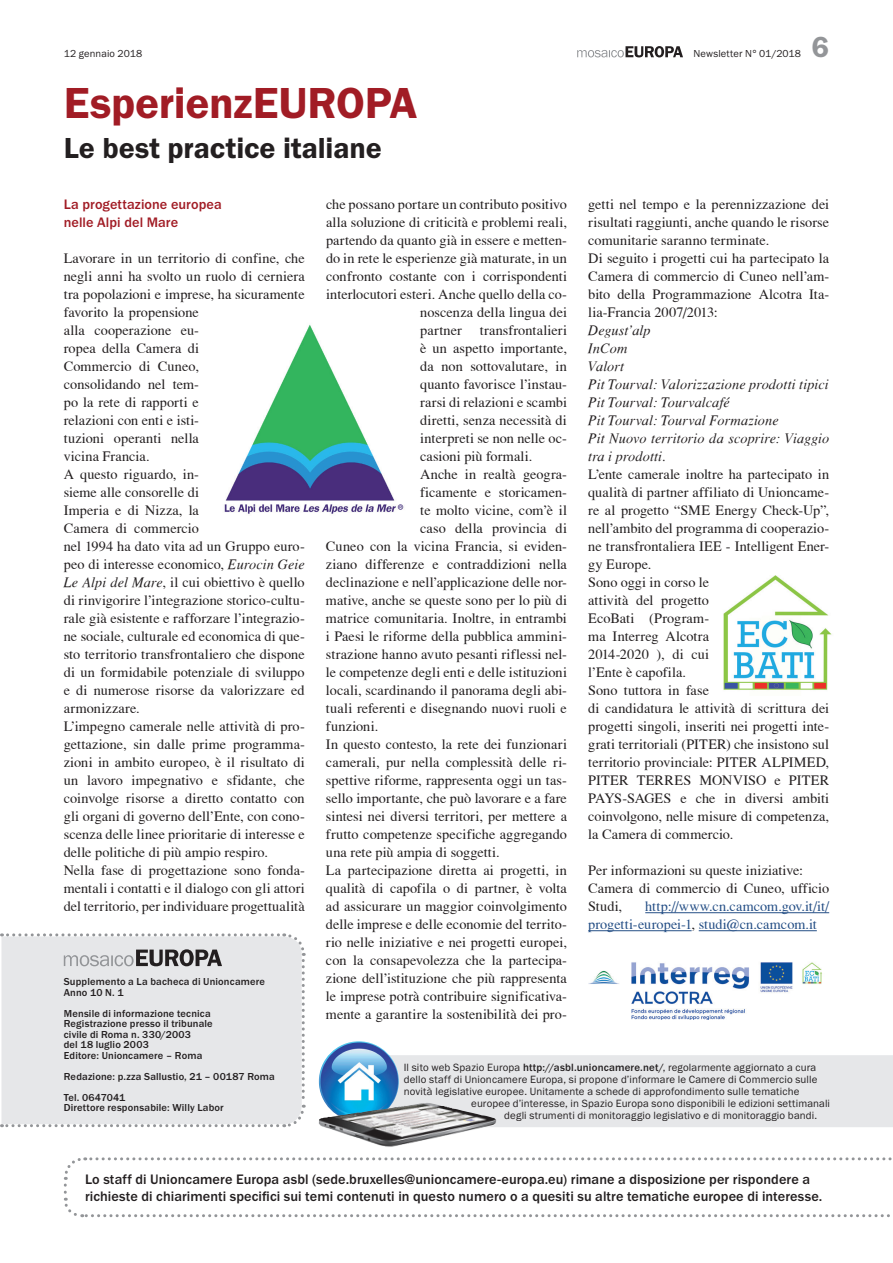
<style>
.page{position:relative;width:893px;height:1263px;background:#fff}
.page>*{position:absolute;margin:0;border:0;box-sizing:border-box;transform-origin:0 0}
.t1{font:600 45px "Franklin Gothic Itc T";letter-spacing:-.005em;color:#a11c25}
.t2{font:600 30px "Franklin Gothic Itc T";color:#231f20}
.t3{font:600 30px "Franklin Gothic Itc T";color:#939598}
.t4{font:14.25px/18px "T Acc LAD";letter-spacing:.005em;color:#231f20}
.t5{font:500 14.25px/17.1px "Franklin Gothic Itc T";letter-spacing:.005em;color:#231f20}
.t6{font:14.25px/18px "T Acc LAD Italic";letter-spacing:.005em;color:#231f20}
.t7{font:14.25px/18px "T Acc LAD";letter-spacing:.005em;color:#254f86}
.t8{font:500 14.25px/18px "Franklin Gothic Itc T";letter-spacing:.005em;color:#a11c25}
.t9{font:10.95px "Franklin Gothic Itc T";letter-spacing:.015em;color:#231f20}
.t10{font:500 10.5px/10.5px "Franklin Gothic Itc T";letter-spacing:.015em;color:#231f20}
.t11{font:10.5px "Franklin Gothic Itc T";letter-spacing:.015em;color:#231f20}
.s1{font-family:"T Acc LAD Italic"}
.s2{color:#231f20}
.s3{font-weight:500}
</style>
<div class="page">
<svg style="left:577px;top:46px;width:106px;height:11px"></svg>
<svg style="left:64px;top:1198px;width:826px;height:20px"></svg>
<svg style="left:63px;top:1157px;width:829px;height:35px"></svg>
<svg style="left:1px;top:933px;width:305px;height:195px;background:#e2e3e5"></svg>
<hr style="left:645px;top:912px;width:184px;height:1px;background:#254f86">
<hr style="left:588px;top:930px;width:104px;height:1px;background:#254f86">
<hr style="left:699px;top:930px;width:118px;height:1px;background:#254f86">
<div style="left:390px;top:1055px;width:503px;height:72px;background:#e6e7e9"></div>
<img style="left:319px;top:1041px;width:80px;height:80px;border-radius:40px">
<img style="left:319px;top:1103px;width:177px;height:44px">
<img style="left:224px;top:324px;width:180px;height:190px">
<img style="left:723px;top:575px;width:109px;height:115px">
<img style="left:588px;top:962px;width:234px;height:57px">
<p class="t11" style="left:64px;top:48px;width:80px">12 gennaio 2018</p>
<p class="t11" style="left:693px;top:48px;width:109px">Newsletter N° 01/2018</p>
<h1 class="t1" style="left:64px;top:77px;width:355px">EsperienzEUROPA</h1>
<h2 class="t2" style="left:64px;top:131px;width:319px">Le best practice italiane</h2>
<h2 class="t3" style="left:812px;top:30px;width:19px">6</h2>
<p class="t8" style="left:64px;top:195px;width:159px">La progettazione europea nelle Alpi del Mare</p>
<p class="t4" style="left:64px;top:249px;width:242px">Lavorare in un territorio di confine, che negli anni ha svolto un ruolo di cerniera tra popolazioni e imprese, ha sicuramente favorito la propensione<br>alla cooperazione eu-<br>ropea della Camera di<br>Commercio di Cuneo,<br>consolidando nel tem-<br>po la rete di rapporti e<br>relazioni con enti e isti-<br>tuzioni operanti nella<br>vicina Francia.<br>A questo riguardo, in-<br>sieme alle consorelle di<br>Imperia e di Nizza, la<br>Camera di commercio<br>nel 1994 ha dato vita ad un Gruppo euro&shy;peo di interesse economico, <span class="s1">Eurocin Geie Le Alpi del Mare</span>, il cui obiettivo è quello di rinvigorire l’integrazione storico-cultu&shy;rale già esistente e rafforzare l’integrazio&shy;ne sociale, culturale ed economica di que&shy;sto territorio transfrontaliero che dispone di un formidabile potenziale di sviluppo e di numerose risorse da valorizzare ed armonizzare.<br>L’impegno camerale nelle attività di pro&shy;gettazione, sin dalle prime programma&shy;zioni in ambito europeo, è il risultato di un lavoro impegnativo e sfidante, che coinvolge risorse a diretto contatto con gli organi di governo dell’Ente, con cono&shy;scenza delle linee prioritarie di interesse e delle politiche di più ampio respiro.<br>Nella fase di progettazione sono fonda&shy;mentali i contatti e il dialogo con gli attori del territorio, per individuare progettualità</p>
<p class="t10" style="left:64px;top:976px;width:203px">Supplemento a La bacheca di Unioncamere<br>Anno 10 N. 1</p>
<p class="t10" style="left:64px;top:1008px;width:150px">Mensile di informazione tecnica<br>Registrazione presso il tribunale civile di Roma n. 330/2003<br>del 18 luglio 2003<br>Editore: Unioncamere – Roma</p>
<p class="t10" style="left:64px;top:1065px;width:213px;line-height:21px">Redazione: p.zza Sallustio, 21 – 00187 Roma<br>Tel. 0647041</p>
<p class="t10" style="left:64px;top:1102px;width:161px">Direttore responsabile: Willy Labor</p>
<p class="t4" style="left:326px;top:195px;width:242px">che possano portare un contributo positivo</p>
<p class="t4" style="left:326px;top:213px;width:242px">alla soluzione di criticità e problemi reali,</p>
<p class="t4" style="left:326px;top:231px;width:242px">partendo da quanto già in essere e metten-</p>
<p class="t4" style="left:326px;top:249px;width:242px">do in rete le esperienze già maturate, in un</p>
<p class="t4" style="left:326px;top:267px;width:242px">confronto costante con i corrispondenti</p>
<p class="t4" style="left:326px;top:285px;width:242px">interlocutori esteri. Anche quello della co-</p>
<p class="t4" style="left:420px;top:303px;width:148px">noscenza della lingua dei</p>
<p class="t4" style="left:420px;top:321px;width:43px">partner</p>
<p class="t4" style="left:480px;top:321px;width:89px">transfrontalieri</p>
<p class="t4" style="left:420px;top:339px;width:148px">è un aspetto importante,</p>
<p class="t4" style="left:420px;top:357px;width:148px">da non sottovalutare, in</p>
<p class="t4" style="left:420px;top:375px;width:148px">quanto favorisce l’instau-</p>
<p class="t4" style="left:420px;top:393px;width:148px">rarsi di relazioni e scambi</p>
<p class="t4" style="left:420px;top:411px;width:148px">diretti, senza necessità di</p>
<p class="t4" style="left:420px;top:429px;width:148px">interpreti se non nelle oc-</p>
<p class="t4" style="left:420px;top:447px;width:114px">casioni più formali.</p>
<p class="t4" style="left:420px;top:465px;width:148px">Anche in realtà geogra-</p>
<p class="t4" style="left:420px;top:483px;width:148px">ficamente e storicamen-</p>
<p class="t4" style="left:420px;top:501px;width:148px">te molto vicine, com’è il</p>
<p class="t4" style="left:420px;top:519px;width:148px">caso della provincia di</p>
<p class="t4" style="left:326px;top:537px;width:242px">Cuneo con la vicina Francia, si eviden-</p>
<p class="t4" style="left:326px;top:555px;width:242px">ziano differenze e contraddizioni nella</p>
<p class="t4" style="left:326px;top:573px;width:242px">declinazione e nell’applicazione delle nor-</p>
<p class="t4" style="left:326px;top:591px;width:242px">mative, anche se queste sono per lo più di</p>
<p class="t4" style="left:326px;top:609px;width:242px">matrice comunitaria. Inoltre, in entrambi</p>
<p class="t4" style="left:326px;top:627px;width:242px">i Paesi le riforme della pubblica ammini-</p>
<p class="t4" style="left:326px;top:645px;width:242px">strazione hanno avuto pesanti riflessi nel-</p>
<p class="t4" style="left:326px;top:663px;width:242px">le competenze degli enti e delle istituzioni</p>
<p class="t4" style="left:326px;top:681px;width:242px">locali, scardinando il panorama degli abi-</p>
<p class="t4" style="left:326px;top:699px;width:242px">tuali referenti e disegnando nuovi ruoli e</p>
<p class="t4" style="left:326px;top:717px;width:54px">funzioni.</p>
<p class="t4" style="left:326px;top:735px;width:242px">In questo contesto, la rete dei funzionari</p>
<p class="t4" style="left:326px;top:753px;width:242px">camerali, pur nella complessità delle ri-</p>
<p class="t4" style="left:326px;top:771px;width:242px">spettive riforme, rappresenta oggi un tas-</p>
<p class="t4" style="left:326px;top:789px;width:242px">sello importante, che può lavorare e a fare</p>
<p class="t4" style="left:326px;top:807px;width:242px">sintesi nei diversi territori, per mettere a</p>
<p class="t4" style="left:326px;top:825px;width:242px">frutto competenze specifiche aggregando</p>
<p class="t4" style="left:326px;top:843px;width:175px">una rete più ampia di soggetti.</p>
<p class="t4" style="left:326px;top:861px;width:242px">La partecipazione diretta ai progetti, in</p>
<p class="t4" style="left:326px;top:879px;width:242px">qualità di capofila o di partner, è volta</p>
<p class="t4" style="left:326px;top:897px;width:242px">ad assicurare un maggior coinvolgimento</p>
<p class="t4" style="left:326px;top:915px;width:242px">delle imprese e delle economie del territo-</p>
<p class="t4" style="left:326px;top:933px;width:242px">rio nelle iniziative e nei progetti europei,</p>
<p class="t4" style="left:326px;top:951px;width:242px">con la consapevolezza che la partecipa-</p>
<p class="t4" style="left:326px;top:969px;width:242px">zione dell’istituzione che più rappresenta</p>
<p class="t4" style="left:326px;top:987px;width:242px">le imprese potrà contribuire significativa-</p>
<p class="t4" style="left:326px;top:1005px;width:242px">mente a garantire la sostenibilità dei pro-</p>
<p class="t4" style="left:588px;top:195px;width:242px">getti nel tempo e la perennizzazione dei risultati raggiunti, anche quando le risorse comunitarie saranno terminate.<br>Di seguito i progetti cui ha partecipato la Camera di commercio di Cuneo nell’am&shy;bito della Programmazione Alcotra Ita&shy;lia-Francia 2007/2013:</p>
<p class="t6" style="left:588px;top:321px;width:242px">Degust’alp<br>InCom<br>Valort<br>Pit Tourval: Valorizzazione prodotti tipici<br>Pit Tourval: Tourvalcafé<br>Pit Tourval: Tourval Formazione<br>Pit Nuovo territorio da scoprire: Viaggio tra i prodotti.</p>
<p class="t4" style="left:588px;top:465px;width:242px">L’ente camerale inoltre ha partecipato in qualità di partner affiliato di Unioncame&shy;re al progetto “SME Energy Check-Up”, nell’ambito del programma di cooperazio&shy;ne transfrontaliera IEE - Intelligent Ener&shy;gy Europe.<br>Sono oggi in corso le<br>attività del progetto<br>EcoBati (Program-<br>ma Interreg Alcotra<br>2014-2020 ), di cui<br>l’Ente è capofila.<br>Sono tuttora in fase<br>di candidatura le attività di scrittura dei progetti singoli, inseriti nei progetti inte&shy;grati territoriali (PITER) che insistono sul territorio provinciale: PITER ALPIMED,<br>PITER TERRES MONVISO e PITER<br>PAYS-SAGES e che in diversi ambiti coinvolgono, nelle misure di competenza, la Camera di commercio.</p>
<p class="t4" style="left:588px;top:861px;width:242px">Per informazioni su queste iniziative:<br>Camera di commercio di Cuneo, ufficio<br>Studi,</p>
<p class="t7" style="left:588px;top:897px;width:242px;text-indent:57px">http://www.cn.camcom.gov.it/it/ progetti-europei-1<span class="s2">,</span> studi@cn.camcom.it</p>
<p class="t9" style="left:404px;top:1060px;width:414px">Il sito web Spazio Europa <span class="s3">http://asbl.unioncamere.net/</span>, regolarmente aggiornato a cura</p>
<p class="t9" style="left:404px;top:1072px;width:415px">dello staff di Unioncamere Europa, si propone d’informare le Camere di Commercio sulle</p>
<p class="t9" style="left:404px;top:1084px;width:397px">novità legislative europee. Unitamente a schede di approfondimento sulle tematiche</p>
<p class="t9" style="left:471px;top:1096px;width:360px">europee d’interesse, in Spazio Europa sono disponibili le edizioni settimanali</p>
<p class="t9" style="left:504px;top:1109px;width:314px">degli strumenti di monitoraggio legislativo e di monitoraggio bandi.</p>
<p class="t5" style="left:85px;top:1171px;width:739px">Lo staff di Unioncamere Europa asbl (sede.bruxelles@unioncamere-europa.eu) rimane a disposizione per rispondere a richieste di chiarimenti specifici sui temi contenuti in questo numero o a quesiti su altre tematiche europee di interesse.</p>
</div>
